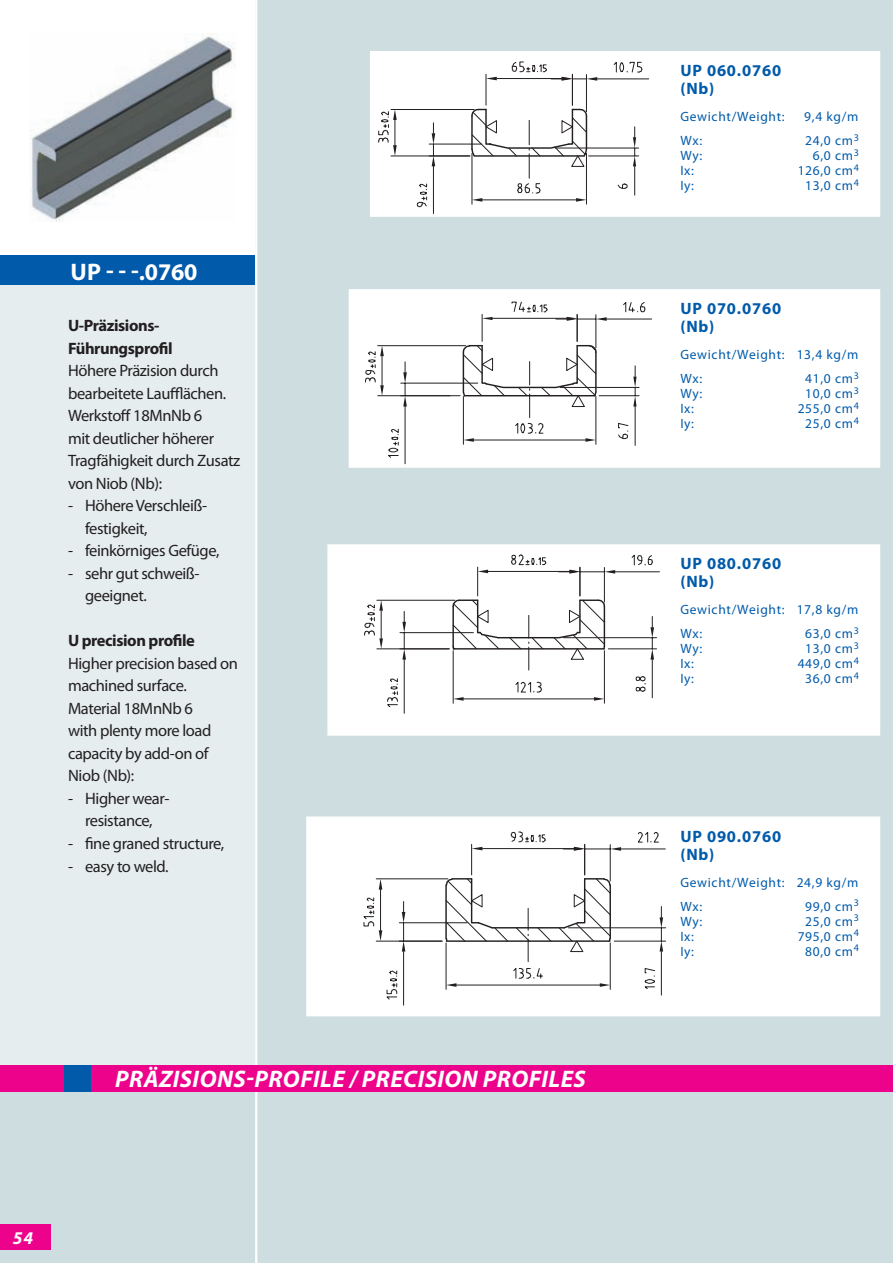
<style>
.page{position:relative;width:893px;height:1263px;background:#cedde0}
.page>*{position:absolute;margin:0;border:0;box-sizing:border-box;transform-origin:0 0}
.t1{font:24px "Myriad Pro Bold It OV MAWWPB";letter-spacing:.02em;color:#fff}
.t2{font:24px "Myriad Pro Bold OV HAWWPB";letter-spacing:-.01em;color:#fff}
.t3{font:18px "Myriad Pro Bold It OV MAWWPB";color:#fff}
.t4{font:16.5px/22.5px "Myriad Pro";letter-spacing:-.025em;color:#231f20}
.t5{font:16.5px/18px "Myriad Pro Bold OV HAWWPB";letter-spacing:.05em;color:#015aaa}
.t6{font:16.5px/22.5px "Myriad Pro Bold OV HAWWPB";letter-spacing:-.025em;color:#231f20}
.t7{font:13.5px/24px "Myriad Pro";letter-spacing:.05em;color:#015aaa}
</style>
<div class="page">
<svg style="left:306px;top:51px;width:574px;height:965px"></svg>
<svg style="left:327px;top:289px;width:553px;height:447px;fill:#fff"></svg>
<div style="left:0;top:284px;width:255px;height:784px;background:#e5edef"></div>
<hr style="left:255px;top:0;width:2px;height:1263px;background:#fff">
<div style="left:0;top:0;width:255px;height:255px;background:#fff"></div>
<div style="left:0;top:255px;width:255px;height:30px;background:#015aaa"></div>
<div style="left:0;top:1065px;width:893px;height:26px;background:#ed028c"></div>
<div style="left:64px;top:1065px;width:27px;height:26px;background:#015aaa"></div>
<svg style="left:362px;top:823px;width:304px;height:194px;background:#f4f4f4"></svg>
<svg style="left:364px;top:546px;width:296px;height:179px;background:#f3f3f3"></svg>
<svg style="left:365px;top:293px;width:287px;height:181px;background:#f2f2f2"></svg>
<svg style="left:377px;top:61px;width:322px;height:157px;background:#f4f4f4"></svg>
<img style="left:29px;top:33px;width:207px;height:189px">
<div style="left:0;top:1225px;width:51px;height:25px;background:#ed028c"></div>
<h1 class="t2" style="left:71px;top:257px;width:128px">UP - - -.0760</h1>
<p class="t6" style="left:68px;top:314px;width:106px">U-Präzisions-<br>Führungsprofil</p>
<p class="t4" style="left:68px;top:361px;width:174px">Höhere Präzision durch bearbeitete Laufflächen.<br>Werkstoff 18MnNb 6<br>mit deutlicher höherer<br>Tragfähigkeit durch Zusatz von Niob (Nb):</p>
<p class="t4" style="left:85px;top:496px;width:124px;text-indent:-17px">- HöhereVerschleiß&shy;festigkeit,</p>
<p class="t4" style="left:68px;top:541px;width:153px">- feinkörniges Gefüge,</p>
<p class="t4" style="left:85px;top:564px;width:116px;text-indent:-17px">- sehr gut schweiß&shy;geeignet.</p>
<p class="t6" style="left:68px;top:629px;width:128px">U precision profile</p>
<p class="t4" style="left:68px;top:654px;width:171px">Higher precision based on machined surface.<br>Material 18MnNb 6<br>with plenty more load capacity by add-on of<br>Niob (Nb):</p>
<p class="t4" style="left:68px;top:789px;width:103px;text-align:center">- Higher wear&shy;resistance,</p>
<p class="t4" style="left:68px;top:834px;width:158px">- fine graned structure,</p>
<p class="t4" style="left:68px;top:856px;width:102px">- easy to weld.</p>
<p class="t3" style="left:13px;top:1232px;width:22px">54</p>
<h1 class="t1" style="left:115px;top:1070px;width:472px">PRÄZISIONS-PROFILE / PRECISION PROFILES</h1>
<p class="t5" style="left:680px;top:61px;width:102px">UP 060.0760 (Nb)</p>
<p class="t7" style="left:680px;top:106px;width:106px">Gewicht/Weight:</p>
<p class="t7" style="left:804px;top:106px;width:56px">9,4 kg/m</p>
<p class="t7" style="left:680px;top:130px;width:23px">Wx:</p>
<p class="t7" style="left:805px;top:130px;width:55px">24,0 cm<sup>3</sup></p>
<p class="t7" style="left:680px;top:145px;width:23px">Wy:</p>
<p class="t7" style="left:813px;top:145px;width:48px">6,0 cm<sup>3</sup></p>
<p class="t7" style="left:680px;top:160px;width:15px">Ix:</p>
<p class="t7" style="left:798px;top:160px;width:63px">126,0 cm<sup>4</sup></p>
<p class="t7" style="left:680px;top:175px;width:15px">Iy:</p>
<p class="t7" style="left:805px;top:175px;width:55px">13,0 cm<sup>4</sup></p>
<p class="t5" style="left:680px;top:300px;width:102px">UP 070.0760 (Nb)</p>
<p class="t7" style="left:680px;top:344px;width:179px">Gewicht/Weight: 13,4 kg/m<br>Wx:</p>
<p class="t7" style="left:805px;top:368px;width:55px">41,0 cm<sup>3</sup></p>
<p class="t7" style="left:680px;top:383px;width:23px">Wy:</p>
<p class="t7" style="left:805px;top:383px;width:55px">10,0 cm<sup>3</sup></p>
<p class="t7" style="left:680px;top:398px;width:15px">Ix:</p>
<p class="t7" style="left:798px;top:398px;width:63px">255,0 cm<sup>4</sup></p>
<p class="t7" style="left:680px;top:413px;width:15px">Iy:</p>
<p class="t7" style="left:805px;top:413px;width:55px">25,0 cm<sup>4</sup></p>
<p class="t5" style="left:680px;top:555px;width:102px">UP 080.0760 (Nb)</p>
<p class="t7" style="left:680px;top:599px;width:179px">Gewicht/Weight: 17,8 kg/m<br>Wx:</p>
<p class="t7" style="left:805px;top:623px;width:55px">63,0 cm<sup>3</sup></p>
<p class="t7" style="left:680px;top:638px;width:23px">Wy:</p>
<p class="t7" style="left:805px;top:638px;width:55px">13,0 cm<sup>3</sup></p>
<p class="t7" style="left:680px;top:653px;width:15px">Ix:</p>
<p class="t7" style="left:798px;top:653px;width:63px">449,0 cm<sup>4</sup></p>
<p class="t7" style="left:680px;top:668px;width:15px">Iy:</p>
<p class="t7" style="left:805px;top:668px;width:55px">36,0 cm<sup>4</sup></p>
<p class="t5" style="left:680px;top:827px;width:102px">UP 090.0760 (Nb)</p>
<p class="t7" style="left:680px;top:871px;width:179px">Gewicht/Weight: 24,9 kg/m<br>Wx:</p>
<p class="t7" style="left:805px;top:895px;width:55px">99,0 cm<sup>3</sup></p>
<p class="t7" style="left:680px;top:910px;width:23px">Wy:</p>
<p class="t7" style="left:805px;top:910px;width:55px">25,0 cm<sup>3</sup></p>
<p class="t7" style="left:680px;top:925px;width:15px">Ix:</p>
<p class="t7" style="left:798px;top:925px;width:63px">795,0 cm<sup>4</sup></p>
<p class="t7" style="left:680px;top:940px;width:15px">Iy:</p>
<p class="t7" style="left:805px;top:940px;width:55px">80,0 cm<sup>4</sup></p>
</div>
